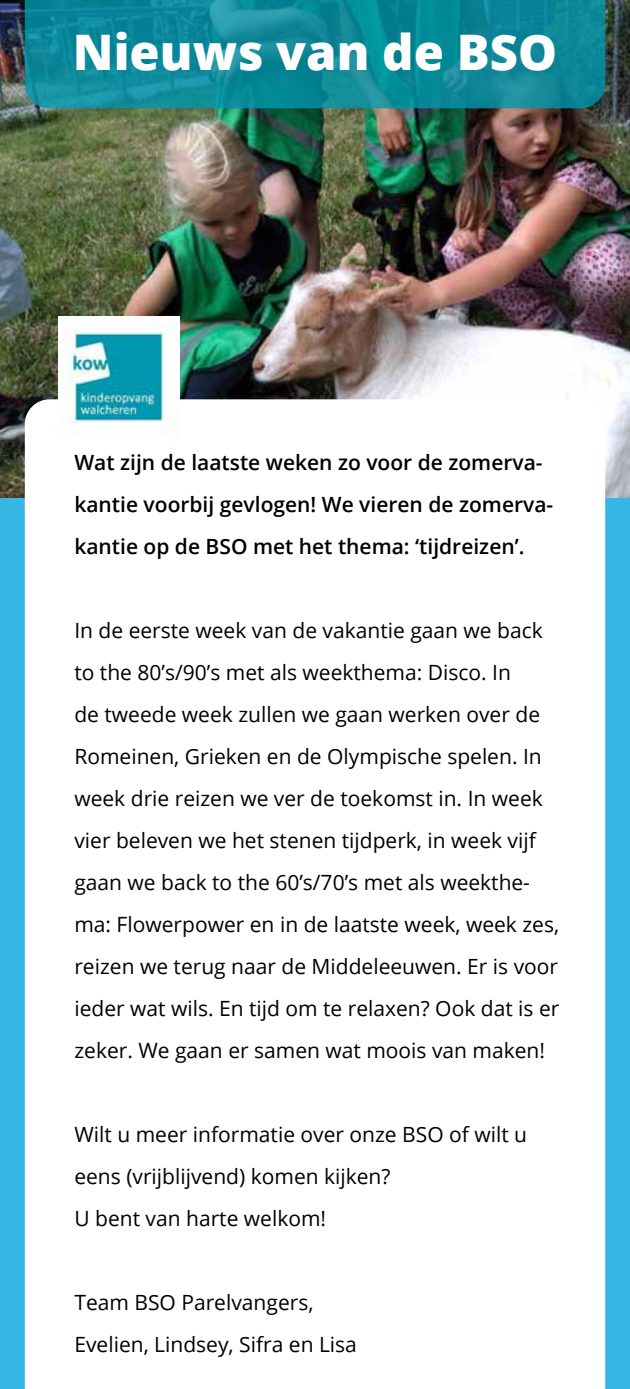
<style>
.page{position:relative;width:630px;height:1389px;background:#fff}
.page>*{position:absolute;margin:0;border:0;box-sizing:border-box;transform-origin:0 0}
.t1{font:800 49px "Open Sans";color:#fff}
.t2{font:21px/42px "Open Sans";color:#000}
.t3{font:600 21px/42px "Open Sans";color:#000}
</style>
<div class="page">
<img style="left:0;top:0;width:630px;height:499px">
<svg style="left:25px;top:0;width:580px;height:108px;background:#0d8999"></svg>
<div style="left:0;top:499px;width:630px;height:890px;background:#37b7e3"></div>
<div style="left:25px;top:399px;width:580px;height:990px;background:#fff"></div>
<img style="left:58px;top:316px;width:122px;height:121px">
<h1 class="t1" style="left:73px;top:15px;width:486px">Nieuws van de BSO</h1>
<p class="t3" style="left:74px;top:441px;width:480px">Wat zijn de laatste weken zo voor de zomerva&shy;kantie voorbij gevlogen! We vieren de zomerva&shy;kantie op de BSO met het thema: ‘tijdreizen’.</p>
<p class="t2" style="left:74px;top:609px;width:486px">In de eerste week van de vakantie gaan we back to the 80’s/90’s met als weekthema: Disco. In<br>de tweede week zullen we gaan werken over de Romeinen, Grieken en de Olympische spelen. In week drie reizen we ver de toekomst in. In week vier beleven we het stenen tijdperk, in week vijf gaan we back to the 60’s/70’s met als weekthe&shy;ma: Flowerpower en in de laatste week, week zes, reizen we terug naar de Middeleeuwen. Er is voor ieder wat wils. En tijd om te relaxen? Ook dat is er zeker. We gaan er samen wat moois van maken!</p>
<p class="t2" style="left:74px;top:1113px;width:454px">Wilt u meer informatie over onze BSO of wilt u eens (vrijblijvend) komen kijken?<br>U bent van harte welkom!</p>
<p class="t2" style="left:74px;top:1281px;width:284px">Team BSO Parelvangers,<br>Evelien, Lindsey, Sifra en Lisa</p>
</div>
